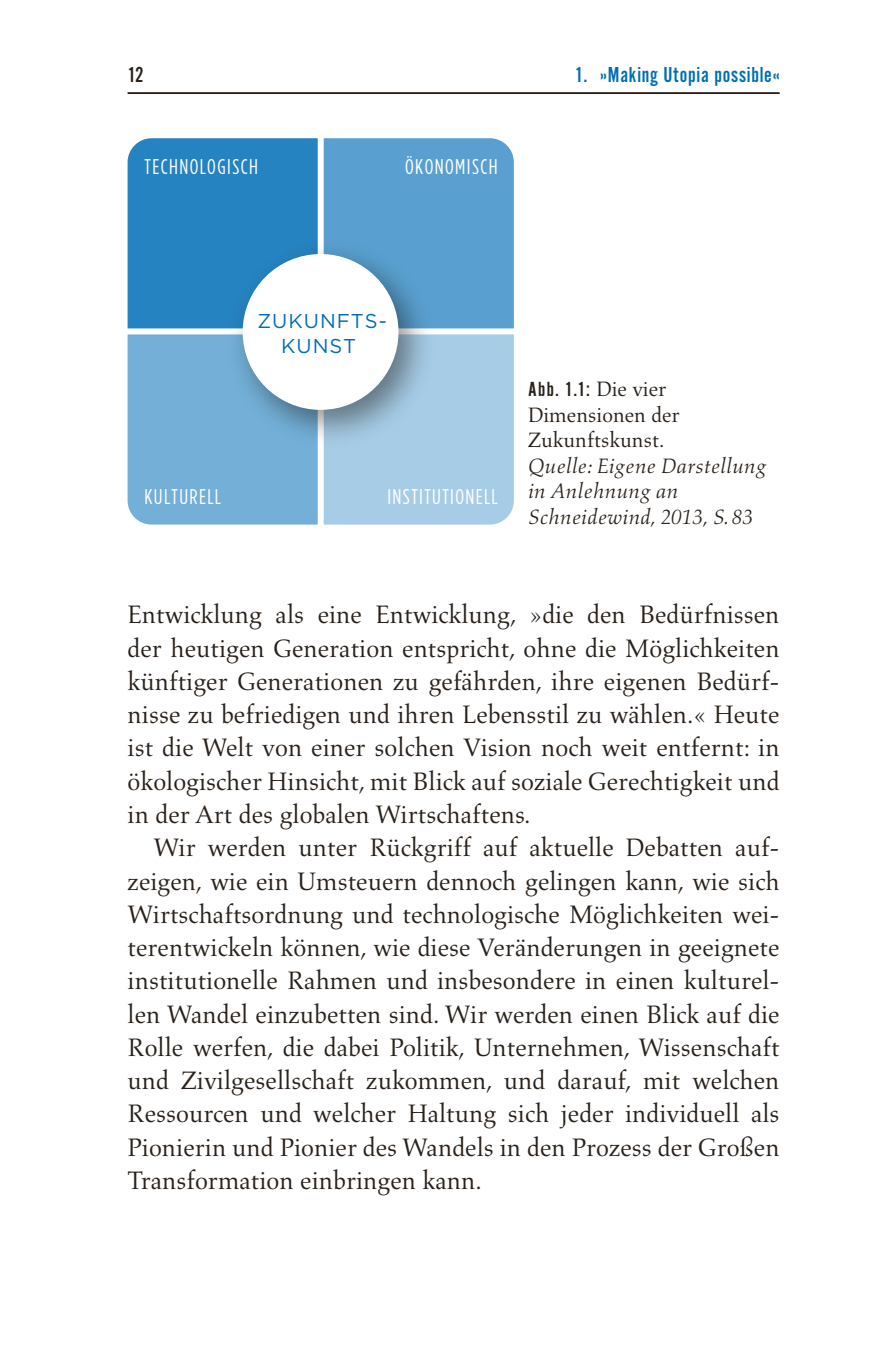
<style>
.page{position:relative;width:886px;height:1347px;background:#fff}
.page>*{position:absolute;margin:0;border:0;box-sizing:border-box;transform-origin:0 0}
.t1{font:25.75px/33.2px "Aldus";color:#29211a;text-align:justify}
.t2{font:22.5px "Alternate Gothic No 2 D";letter-spacing:.035em;color:#006db6}
.t3{font:22.5px "Alternate Gothic No 2 D";color:#29211a}
.t4{font:italic 21.25px/25.5px "Aldus";color:#29211a}
.t5{font:21.25px "Gotham Condensed";letter-spacing:.065em;color:#fff}
.t6{font:21.25px/25.5px "Aldus";color:#29211a}
.t7{font:21.25px "Alternate Gothic No 2 D";color:#29211a}
.t8{font:20px/25px "Gotham";letter-spacing:.05em;color:#006db6;text-align:center}
.s1{font-family:"Aldus"}
</style>
<div class="page">
<hr style="left:128px;top:92px;width:652px;height:2px;background:#29211a">
<div style="left:324px;top:334px;width:190px;height:190px;background:#a6cce6"></div>
<div style="left:128px;top:138px;width:190px;height:190px;background:#2683c1"></div>
<div style="left:128px;top:334px;width:190px;height:190px;background:#73afd7"></div>
<div style="left:324px;top:138px;width:190px;height:190px;background:#59a0d0"></div>
<img style="left:216px;top:227px;width:231px;height:231px">
<div style="left:243px;top:254px;width:155px;height:156px;background:#fff;border-radius:50%"></div>
<p class="t3" style="left:128px;top:62px;width:18px">12</p>
<p class="t2" style="left:575px;top:62px;width:206px">1. »Making Utopia possible«</p>
<p class="t5" style="left:145px;top:155px;width:115px">TECHNOLOGISCH</p>
<p class="t5" style="left:405px;top:155px;width:94px">ÖKONOMISCH</p>
<p class="t8" style="left:257px;top:307px;width:131px">ZUKUNFTS-<br>KUNST</p>
<p class="t5" style="left:145px;top:485px;width:78px">KULTURELL</p>
<p class="t5" style="left:387px;top:485px;width:112px">INSTITUTIONELL</p>
<p class="t7" style="left:528px;top:378px;width:140px">Abb. 1.1: <span class="s1">Die vier</span></p>
<p class="t6" style="left:528px;top:402px;width:153px">Dimensionen der<br>Zukunftskunst.</p>
<p class="t4" style="left:528px;top:453px;width:240px">Quelle: Eigene Darstellung in Anlehnung an<br>Schneidewind, 2013, S. 83</p>
<p class="t1" style="left:128px;top:598px;width:654px">Entwicklung als eine Entwicklung, »die den Bedürfnissen der heutigen Generation entspricht, ohne die Möglichkeiten künftiger Generationen zu gefährden, ihre eigenen Bedürf&shy;nisse zu befriedigen und ihren Lebensstil zu wählen.« Heute ist die Welt von einer solchen Vision noch weit entfernt: in ökologischer Hinsicht, mit Blick auf soziale Gerechtigkeit und in der Art des globalen Wirtschaftens.</p>
<p class="t1" style="left:128px;top:831px;width:653px;text-indent:26px">Wir werden unter Rückgriff auf aktuelle Debatten auf&shy;zeigen, wie ein Umsteuern dennoch gelingen kann, wie sich Wirtschaftsordnung und technologische Möglichkeiten wei&shy;terentwickeln können, wie diese Veränderungen in geeignete institutionelle Rahmen und insbesondere in einen kulturel&shy;len Wandel einzubetten sind. Wir werden einen Blick auf die Rolle werfen, die dabei Politik, Unternehmen, Wissenschaft und Zivilgesellschaft zukommen, und darauf, mit welchen Ressourcen und welcher Haltung sich jeder individuell als Pionierin und Pionier des Wandels in den Prozess der Großen Transformation einbringen kann.</p>
</div>
